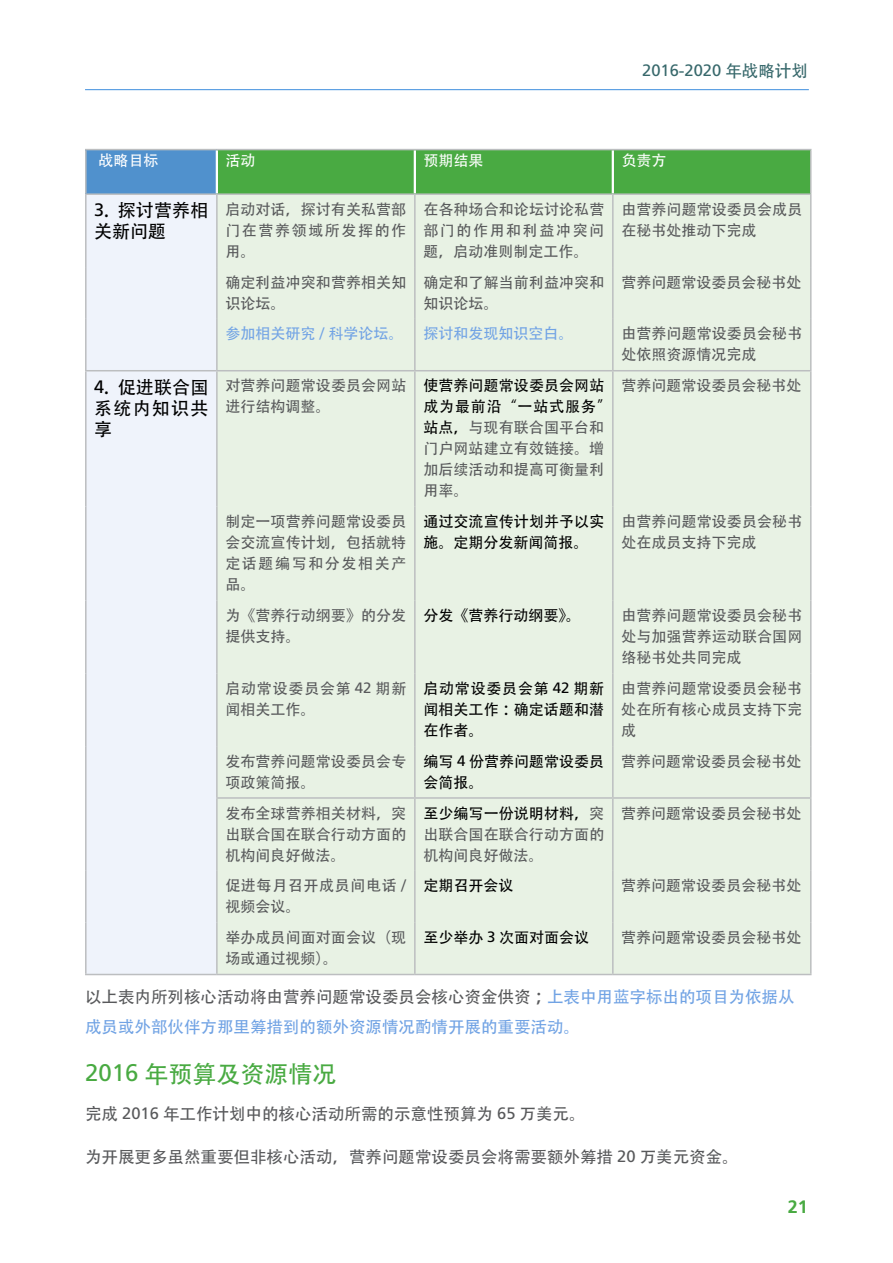
<style>
.page{position:relative;width:893px;height:1263px;background:#fff}
.page>*{position:absolute;margin:0;border:0;box-sizing:border-box;transform-origin:0 0}
.t1{font:24px "Adobe Heiti Std";color:#49aa42}
.t2{font:18px/21px "Adobe Heiti Std";letter-spacing:.005em;color:#000}
.t3{font:700 18px "Frutiger LT Std";color:#49aa42}
.t4{font:16.5px/30px "Adobe Heiti Std";color:#71a3e4}
.t5{font:16.5px "Adobe Heiti Std";color:#58595b}
.t6{font:16.5px "Frutiger LT Std";color:#37686b}
.t7{font:15px/21px "Adobe Heiti Std";letter-spacing:.005em;color:#58595b}
.t8{font:15px/21px "Adobe Heiti Std";color:#000}
.t9{font:15px "Adobe Heiti Std";color:#71a3e4}
.t10{font:15px/21px "Adobe Heiti Std";letter-spacing:.055em;color:#58595b}
.t11{font:15px/21px "Adobe Heiti Std";letter-spacing:.045em;color:#58595b}
.t12{font:15px "Adobe Heiti Std";color:#fff}
.s1{font-family:"Adobe Heiti Std"}
.s2{font-family:"Frutiger LT Std"}
.s3{color:#000}
.s4{color:#58595b}
</style>
<div class="page">
<hr style="left:85px;top:89px;width:724px;height:1px;background:#3e8ede">
<div style="left:86px;top:150px;width:131px;height:44px;background:#5091cd"></div>
<div style="left:218px;top:150px;width:592px;height:43px;background:#49aa42"></div>
<div style="left:87px;top:195px;width:129px;height:779px;background:#eff3fb"></div>
<div style="left:218px;top:195px;width:592px;height:779px;background:#e8f2e4"></div>
<hr style="left:216px;top:150px;width:2px;height:43px;background:#fff">
<hr style="left:414px;top:150px;width:2px;height:43px;background:#fff">
<hr style="left:612px;top:150px;width:2px;height:43px;background:#fff">
<hr style="left:85px;top:149px;width:132px;height:1px;background:#bcbec0">
<hr style="left:85px;top:150px;width:2px;height:43px;background:#bcbec0">
<hr style="left:217px;top:149px;width:198px;height:1px;background:#bcbec0">
<hr style="left:415px;top:149px;width:198px;height:1px;background:#bcbec0">
<hr style="left:613px;top:149px;width:199px;height:1px;background:#bcbec0">
<hr style="left:810px;top:150px;width:2px;height:43px;background:#bcbec0">
<hr style="left:85px;top:193px;width:132px;height:2px;background:#bcbec0">
<hr style="left:217px;top:193px;width:198px;height:2px;background:#bcbec0">
<hr style="left:415px;top:193px;width:198px;height:2px;background:#bcbec0">
<hr style="left:613px;top:193px;width:199px;height:2px;background:#bcbec0">
<hr style="left:85px;top:195px;width:2px;height:72px;background:#bcbec0">
<hr style="left:85px;top:267px;width:2px;height:52px;background:#bcbec0">
<hr style="left:85px;top:319px;width:2px;height:51px;background:#bcbec0">
<hr style="left:216px;top:195px;width:2px;height:72px;background:#bcbec0">
<hr style="left:216px;top:267px;width:2px;height:52px;background:#bcbec0">
<hr style="left:85px;top:371px;width:2px;height:136px;background:#bcbec0">
<hr style="left:85px;top:507px;width:2px;height:93px;background:#bcbec0">
<hr style="left:85px;top:600px;width:2px;height:73px;background:#bcbec0">
<hr style="left:85px;top:673px;width:2px;height:73px;background:#bcbec0">
<hr style="left:85px;top:746px;width:2px;height:52px;background:#bcbec0">
<hr style="left:85px;top:798px;width:2px;height:73px;background:#bcbec0">
<hr style="left:85px;top:871px;width:2px;height:52px;background:#bcbec0">
<hr style="left:85px;top:923px;width:2px;height:51px;background:#bcbec0">
<hr style="left:85px;top:370px;width:132px;height:1px;background:#bcbec0">
<hr style="left:85px;top:974px;width:132px;height:1px;background:#bcbec0">
<hr style="left:216px;top:319px;width:2px;height:51px;background:#bcbec0">
<hr style="left:216px;top:371px;width:2px;height:136px;background:#bcbec0">
<hr style="left:216px;top:507px;width:2px;height:93px;background:#bcbec0">
<hr style="left:216px;top:600px;width:2px;height:73px;background:#bcbec0">
<hr style="left:216px;top:673px;width:2px;height:73px;background:#bcbec0">
<hr style="left:216px;top:746px;width:2px;height:51px;background:#bcbec0">
<hr style="left:216px;top:799px;width:2px;height:72px;background:#bcbec0">
<hr style="left:216px;top:871px;width:2px;height:52px;background:#bcbec0">
<hr style="left:216px;top:923px;width:2px;height:51px;background:#bcbec0">
<hr style="left:414px;top:195px;width:2px;height:72px;background:#bcbec0">
<hr style="left:612px;top:195px;width:2px;height:72px;background:#bcbec0">
<hr style="left:810px;top:195px;width:2px;height:72px;background:#bcbec0">
<hr style="left:414px;top:267px;width:2px;height:52px;background:#bcbec0">
<hr style="left:612px;top:267px;width:2px;height:52px;background:#bcbec0">
<hr style="left:810px;top:267px;width:2px;height:52px;background:#bcbec0">
<hr style="left:414px;top:319px;width:2px;height:51px;background:#bcbec0">
<hr style="left:612px;top:319px;width:2px;height:51px;background:#bcbec0">
<hr style="left:810px;top:319px;width:2px;height:51px;background:#bcbec0">
<hr style="left:414px;top:371px;width:2px;height:136px;background:#bcbec0">
<hr style="left:612px;top:371px;width:2px;height:136px;background:#bcbec0">
<hr style="left:810px;top:371px;width:2px;height:136px;background:#bcbec0">
<hr style="left:414px;top:507px;width:2px;height:93px;background:#bcbec0">
<hr style="left:612px;top:507px;width:2px;height:93px;background:#bcbec0">
<hr style="left:810px;top:507px;width:2px;height:93px;background:#bcbec0">
<hr style="left:414px;top:600px;width:2px;height:73px;background:#bcbec0">
<hr style="left:612px;top:600px;width:2px;height:73px;background:#bcbec0">
<hr style="left:810px;top:600px;width:2px;height:73px;background:#bcbec0">
<hr style="left:414px;top:673px;width:2px;height:73px;background:#bcbec0">
<hr style="left:612px;top:673px;width:2px;height:73px;background:#bcbec0">
<hr style="left:810px;top:673px;width:2px;height:73px;background:#bcbec0">
<hr style="left:414px;top:746px;width:2px;height:51px;background:#bcbec0">
<hr style="left:612px;top:746px;width:2px;height:51px;background:#bcbec0">
<hr style="left:810px;top:746px;width:2px;height:51px;background:#bcbec0">
<hr style="left:414px;top:799px;width:2px;height:72px;background:#bcbec0">
<hr style="left:612px;top:799px;width:2px;height:72px;background:#bcbec0">
<hr style="left:810px;top:799px;width:2px;height:72px;background:#bcbec0">
<hr style="left:414px;top:871px;width:2px;height:52px;background:#bcbec0">
<hr style="left:612px;top:871px;width:2px;height:52px;background:#bcbec0">
<hr style="left:810px;top:871px;width:2px;height:52px;background:#bcbec0">
<hr style="left:414px;top:923px;width:2px;height:51px;background:#bcbec0">
<hr style="left:612px;top:923px;width:2px;height:51px;background:#bcbec0">
<hr style="left:810px;top:923px;width:2px;height:51px;background:#bcbec0">
<hr style="left:217px;top:370px;width:198px;height:1px;background:#bcbec0">
<hr style="left:415px;top:370px;width:198px;height:1px;background:#bcbec0">
<hr style="left:613px;top:370px;width:199px;height:1px;background:#bcbec0">
<hr style="left:216px;top:797px;width:199px;height:2px;background:#bcbec0">
<hr style="left:415px;top:797px;width:198px;height:2px;background:#bcbec0">
<hr style="left:613px;top:797px;width:199px;height:2px;background:#bcbec0">
<hr style="left:217px;top:974px;width:198px;height:1px;background:#bcbec0">
<hr style="left:415px;top:974px;width:198px;height:1px;background:#bcbec0">
<hr style="left:613px;top:974px;width:199px;height:1px;background:#bcbec0">
<p class="t6" style="left:642px;top:61px;width:167px">2016<span class="s1">-</span>2020 <span class="s1">年战略计划</span></p>
<p class="t12" style="left:99px;top:151px;width:61px">战略目标</p>
<p class="t12" style="left:225px;top:151px;width:31px">活动</p>
<p class="t12" style="left:423px;top:151px;width:61px">预期结果</p>
<p class="t12" style="left:621px;top:151px;width:46px">负责方</p>
<p class="t2" style="left:94px;top:200px;width:116px"><span class="s2">3</span>. 探讨营养相关新问题</p>
<p class="t7" style="left:225px;top:199px;width:182px;text-align:justify">启动对话，探讨有关私营部门在营养领域所发挥的作用。</p>
<p class="t7" style="left:423px;top:199px;width:182px;text-align:justify">在各种场合和论坛讨论私营部门的作用和利益冲突问题，启动准则制定工作。</p>
<p class="t7" style="left:621px;top:199px;width:182px">由营养问题常设委员会成员在秘书处推动下完成</p>
<p class="t7" style="left:225px;top:272px;width:182px">确定利益冲突和营养相关知识论坛。</p>
<p class="t7" style="left:423px;top:272px;width:182px">确定和了解当前利益冲突和知识论坛。</p>
<p class="t7" style="left:621px;top:272px;width:181px">营养问题常设委员会秘书处</p>
<p class="t9" style="left:225px;top:325px;width:180px">参加相关研究 / 科学论坛。</p>
<p class="t9" style="left:423px;top:325px;width:151px">探讨和发现知识空白。</p>
<p class="t7" style="left:621px;top:324px;width:182px">由营养问题常设委员会秘书处依照资源情况完成</p>
<p class="t2" style="left:94px;top:377px;width:116px;text-align:justify"><span class="s2">4</span>. 促进联合国系统内知识共享</p>
<p class="t7" style="left:225px;top:376px;width:182px">对营养问题常设委员会网站进行结构调整。</p>
<p class="t7" style="left:423px;top:376px;width:190px"><span class="s3">使营养问题常设委员会网站成为最前沿“一站式服务”站点，</span>与现有联合国平台和门户网站建立有效链接。增加后续活动和提高可衡量利用率。</p>
<p class="t7" style="left:621px;top:376px;width:181px">营养问题常设委员会秘书处</p>
<p class="t7" style="left:225px;top:511px;width:182px;text-align:justify">制定一项营养问题常设委员会交流宣传计划，包括就特定话题编写和分发相关产品。</p>
<p class="t8" style="left:423px;top:511px;width:182px">通过交流宣传计划并予以实施。定期分发新闻简报。</p>
<p class="t7" style="left:621px;top:511px;width:182px">由营养问题常设委员会秘书处在成员支持下完成</p>
<p class="t7" style="left:225px;top:605px;width:182px">为《营养行动纲要》的分发提供支持。</p>
<p class="t8" style="left:423px;top:605px;width:159px">分发《营养行动纲要》。</p>
<p class="t7" style="left:621px;top:605px;width:182px;text-align:justify">由营养问题常设委员会秘书处与加强营养运动联合国网络秘书处共同完成</p>
<p class="t10" style="left:225px;top:678px;width:182px">启动常设委员会第 <span class="s2">42</span> 期新闻相关工作。</p>
<p class="t8" style="left:423px;top:678px;width:182px;text-align:justify">启动常设委员会第 <span class="s2">42</span> 期新闻相关工作：确定话题和潜在作者。</p>
<p class="t7" style="left:621px;top:678px;width:182px;text-align:justify">由营养问题常设委员会秘书处在所有核心成员支持下完成</p>
<p class="t7" style="left:225px;top:751px;width:182px">发布营养问题常设委员会专项政策简报。</p>
<p class="t8" style="left:423px;top:751px;width:182px">编写 <span class="s2">4</span> 份营养问题常设委员会简报。</p>
<p class="t7" style="left:621px;top:751px;width:181px">营养问题常设委员会秘书处</p>
<p class="t7" style="left:225px;top:803px;width:182px;text-align:justify">发布全球营养相关材料，突出联合国在联合行动方面的机构间良好做法。</p>
<p class="t7" style="left:423px;top:803px;width:182px;text-align:justify"><span class="s3">至少编写一份说明材料，</span>突出联合国在联合行动方面的机构间良好做法。</p>
<p class="t7" style="left:621px;top:803px;width:181px">营养问题常设委员会秘书处</p>
<p class="t11" style="left:225px;top:876px;width:182px">促进每月召开成员间电话 /视频会议。</p>
<p class="t8" style="left:423px;top:876px;width:91px">定期召开会议</p>
<p class="t7" style="left:621px;top:876px;width:181px">营养问题常设委员会秘书处</p>
<p class="t7" style="left:225px;top:927px;width:182px">举办成员间面对面会议（现场或通过视频）。</p>
<p class="t8" style="left:423px;top:927px;width:167px">至少举办 <span class="s2">3</span> 次面对面会议</p>
<p class="t7" style="left:621px;top:927px;width:181px">营养问题常设委员会秘书处</p>
<p class="t4" style="left:85px;top:982px;width:711px"><span class="s4">以上表内所列核心活动将由营养问题常设委员会核心资金供资；</span>上表中用蓝字标出的项目为依据从成员或外部伙伴方那里筹措到的额外资源情况酌情开展的重要活动。</p>
<h1 class="t1" style="left:85px;top:1059px;width:253px"><span class="s2">2016</span> 年预算及资源情况</h1>
<p class="t5" style="left:85px;top:1103px;width:502px">完成 <span class="s2">2016</span> 年工作计划中的核心活动所需的示意性预算为 <span class="s2">65</span> 万美元。</p>
<p class="t5" style="left:85px;top:1147px;width:655px">为开展更多虽然重要但非核心活动，营养问题常设委员会将需要额外筹措 <span class="s2">20</span> 万美元资金。</p>
<p class="t3" style="left:788px;top:1196px;width:22px">21</p>
</div>
